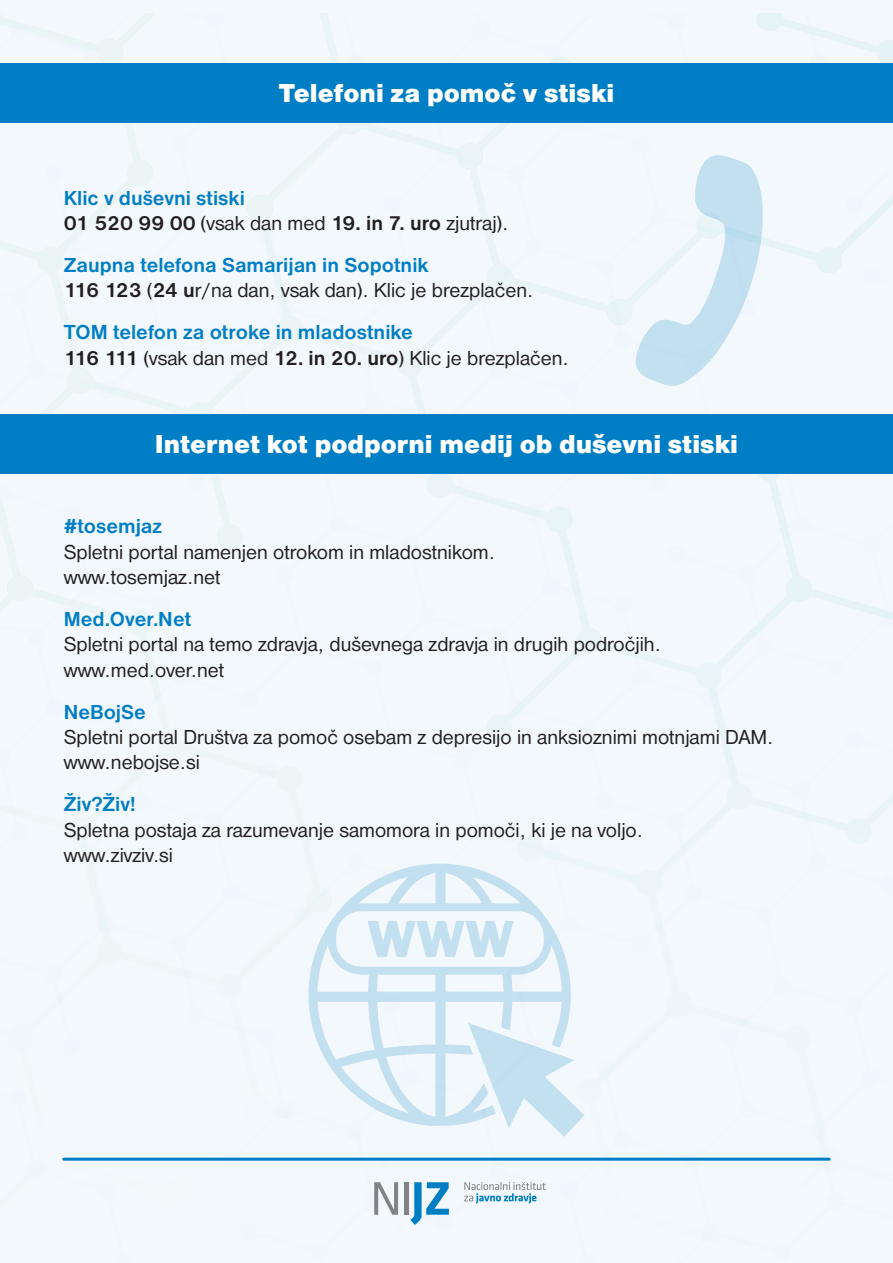
<style>
.page{position:relative;width:893px;height:1263px;background:#fff}
.page>*{position:absolute;margin:0;border:0;box-sizing:border-box;transform-origin:0 0}
.t1{font:27px "Nimbus Sans DOT Blac";color:#fff}
.t2{font:21px/25.2px "Nimbus Sans DOT";color:#231f20}
.t3{font:700 21px/25.2px "Nimbus Sans DOT";color:#007ec5}
.s1{font-weight:700;color:#007ec5}
.s2{font-weight:700}
.s3{color:#231f20}
.s4{font-weight:400;color:#231f20}
</style>
<div class="page">
<div style="left:0;top:123px;width:893px;height:1140px;background:#f3f8fc"></div>
<img style="left:301px;top:632px;width:77px;height:17px">
<img style="left:134px;top:632px;width:26px;height:17px">
<div style="left:378px;top:632px;width:98px;height:17px;background:#f3f8fc"></div>
<div style="left:810px;top:632px;width:83px;height:112px;background:#f3f8fc"></div>
<div style="left:810px;top:744px;width:83px;height:135px;background:#f3f8fc"></div>
<img style="left:810px;top:782px;width:83px;height:62px">
<div style="left:187px;top:933px;width:121px;height:95px;background:#f3f8fc"></div>
<div style="left:814px;top:990px;width:53px;height:123px;background:#f3f8fc"></div>
<div style="left:744px;top:1021px;width:78px;height:92px;background:#f3f8fc"></div>
<div style="left:571px;top:933px;width:207px;height:123px;background:#f3f8fc"></div>
<div style="left:576px;top:933px;width:168px;height:211px;background:#f3f8fc"></div>
<div style="left:363px;top:1126px;width:131px;height:49px;background:#f3f8fc"></div>
<div style="left:360px;top:1129px;width:38px;height:46px;background:#f1f7fb"></div>
<div style="left:826px;top:1083px;width:67px;height:123px;background:#f3f8fc"></div>
<div style="left:828px;top:1134px;width:65px;height:52px;background:#f3f8fc"></div>
<div style="left:697px;top:1113px;width:131px;height:123px;background:#f3f8fc"></div>
<div style="left:731px;top:1150px;width:95px;height:86px;background:#f3f8fc"></div>
<div style="left:573px;top:1144px;width:134px;height:110px;background:#f3f8fc"></div>
<div style="left:583px;top:1156px;width:120px;height:92px;background:#f3f8fc"></div>
<div style="left:786px;top:1206px;width:107px;height:57px;background:#f3f8fc"></div>
<div style="left:669px;top:1236px;width:117px;height:27px;background:#f3f8fc"></div>
<img style="left:705px;top:1237px;width:46px;height:26px">
<div style="left:324px;top:1175px;width:256px;height:88px;background:#f3f8fc"></div>
<div style="left:391px;top:1208px;width:191px;height:55px;background:#f3f8fc"></div>
<div style="left:0;top:632px;width:134px;height:142px;background:#f3f8fc"></div>
<div style="left:0;top:774px;width:184px;height:228px;background:#f3f8fc"></div>
<div style="left:0;top:1087px;width:134px;height:176px;background:#f3f8fc"></div>
<div style="left:0;top:1161px;width:50px;height:63px;background:#f3f8fc"></div>
<div style="left:0;top:14px;width:45px;height:49px;background:#f3f8fc"></div>
<div style="left:0;top:614px;width:893px;height:18px;background:#f3f8fc"></div>
<div style="left:0;top:196px;width:893px;height:418px;background:#f3f8fc"></div>
<div style="left:45px;top:14px;width:848px;height:374px;background:#f3f8fc"></div>
<div style="left:342px;top:14px;width:551px;height:12px;background:#f3f8fc"></div>
<div style="left:63px;top:26px;width:830px;height:291px;background:#f3f8fc"></div>
<div style="left:662px;top:852px;width:152px;height:169px;background:#f3f8fc"></div>
<div style="left:86px;top:933px;width:173px;height:37px;background:#f3f8fc"></div>
<div style="left:476px;top:632px;width:400px;height:71px;background:#f3f8fc"></div>
<div style="left:10px;top:649px;width:800px;height:284px;background:#f3f8fc"></div>
<div style="left:643px;top:14px;width:61px;height:49px;background:#f3f8fc"></div>
<div style="left:0;top:63px;width:893px;height:60px;background:#007ec5"></div>
<div style="left:0;top:414px;width:893px;height:60px;background:#007ec5"></div>
<svg style="left:634px;top:154px;width:129px;height:233px"></svg>
<svg style="left:464px;top:1182px;width:82px;height:22px"></svg>
<svg style="left:374px;top:1182px;width:24px;height:33px"></svg>
<hr style="left:404px;top:1182px;width:4px;height:33px;background:#808285">
<svg style="left:410px;top:1182px;width:39px;height:43px"></svg>
<hr style="left:64px;top:1158px;width:765px;height:3px;background:#007ec5">
<svg style="left:308px;top:863px;width:263px;height:263px;fill:#f3f8fc"></svg>
<svg style="left:468px;top:1023px;width:116px;height:114px"></svg>
<svg style="left:368px;top:921px;width:145px;height:36px"></svg>
<p class="t1" style="left:279px;top:77px;width:337px">Telefoni za pomoč v stiski</p>
<p class="t2" style="left:64px;top:185px;width:446px"><span class="s1">Klic v duševni stiski<br></span><span class="s2">01 520 99 00</span> (vsak dan med <span class="s2">19. in 7. uro</span> zjutraj).</p>
<p class="t2" style="left:64px;top:253px;width:471px"><span class="s1">Zaupna telefona Samarijan in Sopotnik<br></span><span class="s2">116 123</span> (<span class="s2">24 u</span>r/na dan, vsak dan). Klic je brezplačen.</p>
<p class="t3" style="left:64px;top:320px;width:507px">TOM telefon za otroke in mladostnike<br><span class="s3">116 111</span> <span class="s4">(vsak dan med</span> <span class="s3">12. in 20. uro</span><span class="s4">) Klic je brezplačen.</span></p>
<p class="t1" style="left:155px;top:428px;width:585px">Internet kot podporni medij ob duševni stiski</p>
<p class="t2" style="left:64px;top:514px;width:433px"><span class="s1">#tosemjaz<br></span>Spletni portal namenjen otrokom in mladostnikom. www.tosemjaz.net</p>
<p class="t2" style="left:64px;top:607px;width:599px"><span class="s1">Med.Over.Net<br></span>Spletni portal na temo zdravja, duševnega zdravja in drugih področjih. www.med.over.net</p>
<p class="t2" style="left:64px;top:699px;width:711px"><span class="s1">NeBojSe<br></span>Spletni portal Društva za pomoč osebam z depresijo in anksioznimi motnjami DAM. www.nebojse.si</p>
<p class="t2" style="left:64px;top:792px;width:581px"><span class="s1">Živ?Živ!<br></span>Spletna postaja za razumevanje samomora in pomoči, ki je na voljo. www.zivziv.si</p>
</div>
